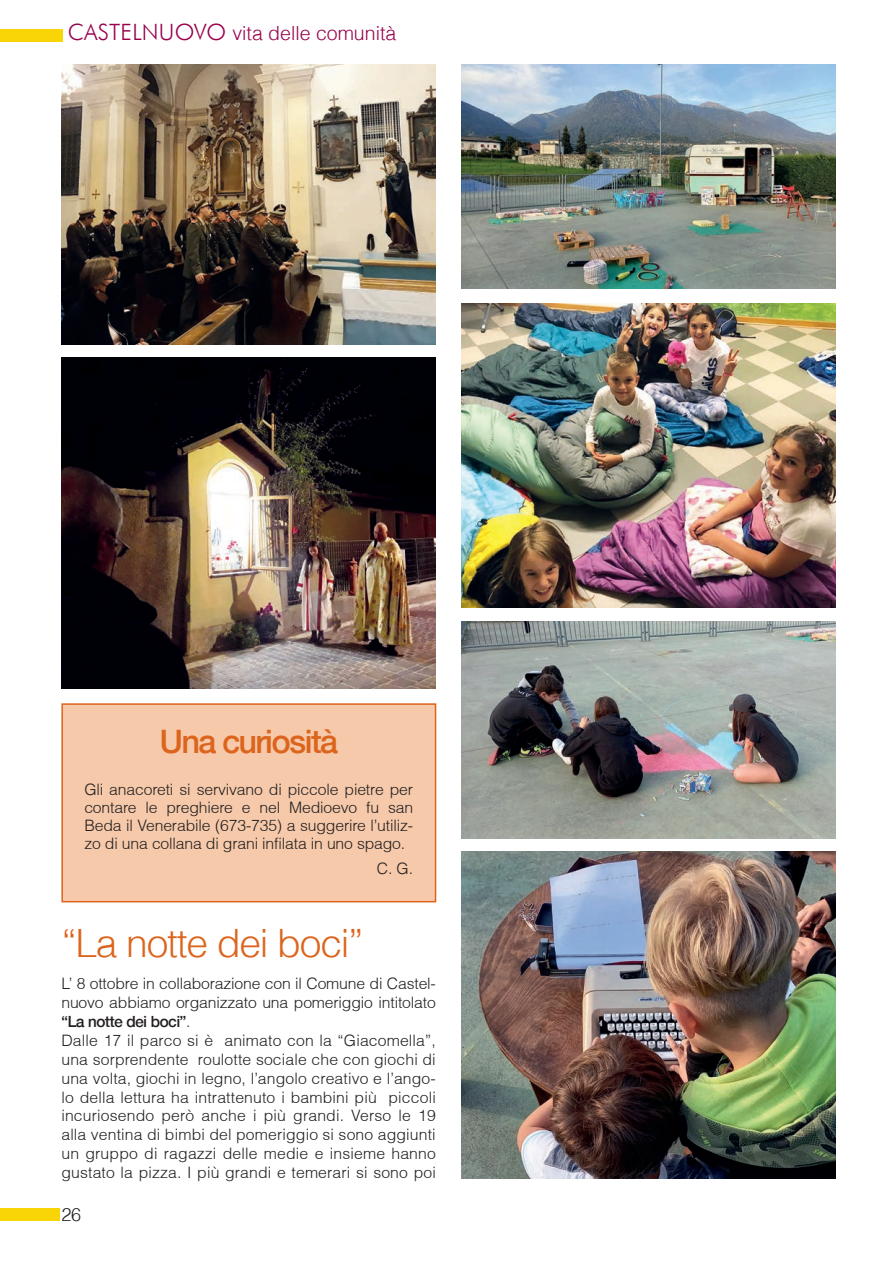
<style>
.page{position:relative;width:894px;height:1262px;background:#fff}
.page>*{position:absolute;margin:0;border:0;box-sizing:border-box;transform-origin:0 0}
.t1{font:300 39px "Helv";letter-spacing:-.03em;color:#dc641c}
.t2{font:500 33px "Helvetica";letter-spacing:-.03em;color:#dc641c}
.t3{font:300 19.5px "Helv";color:#98014b}
.t4{font:300 18px "Helv";color:#231f20}
.t5{font:300 15.75px/18.9px "Helvetica";letter-spacing:-.01em;color:#231f20;text-align:justify}
.s1{font-family:"Futura BT";font-size:22.5px}
.s2{font-weight:500}
</style>
<div class="page">
<div style="left:0;top:1208px;width:59px;height:13px;background:#f9d508"></div>
<div style="left:0;top:29px;width:62px;height:12px;background:#f9d508"></div>
<img style="left:61px;top:64px;width:375px;height:280px">
<img style="left:61px;top:358px;width:375px;height:331px">
<div style="left:61px;top:703px;width:375px;height:199px;background:#f5c9aa;border:2px solid #dc641c"></div>
<img style="left:461px;top:304px;width:374px;height:304px">
<img style="left:461px;top:852px;width:374px;height:326px">
<img style="left:461px;top:621px;width:374px;height:217px">
<img style="left:461px;top:65px;width:374px;height:223px">
<p class="t3" style="left:68px;top:21px;width:330px"><span class="s1">CASTELNUOVO</span> vita delle comunità</p>
<p class="t2" style="left:160px;top:721px;width:179px">Una curiosità</p>
<p class="t5" style="left:84px;top:780px;width:330px;line-height:18px">Gli anacoreti si servivano di piccole pietre per contare le preghiere e nel Medioevo fu san Beda il Venerabile (673-735) a suggerire l’utiliz&shy;zo di una collana di grani infilata in uno spago.</p>
<p class="t5" style="left:377px;top:859px;width:38px">C. G.</p>
<p class="t1" style="left:61px;top:918px;width:303px">“La notte dei boci”</p>
<p class="t5" style="left:61px;top:974px;width:376px">L’ 8 ottobre in collaborazione con il Comune di Castel&shy;nuovo abbiamo organizzato una pomeriggio intitolato <span class="s2">“La notte dei boci”</span>.</p>
<p class="t5" style="left:61px;top:1030px;width:376px">Dalle 17 il parco si è animato con la “Giacomella”, una sorprendente roulotte sociale che con giochi di una volta, giochi in legno, l’angolo creativo e l’ango&shy;lo della lettura ha intrattenuto i bambini più piccoli incuriosendo però anche i più grandi. Verso le 19 alla ventina di bimbi del pomeriggio si sono aggiunti un gruppo di ragazzi delle medie e insieme hanno gustato la pizza. I più grandi e temerari si sono poi</p>
<p class="t4" style="left:62px;top:1203px;width:21px">26</p>
</div>
